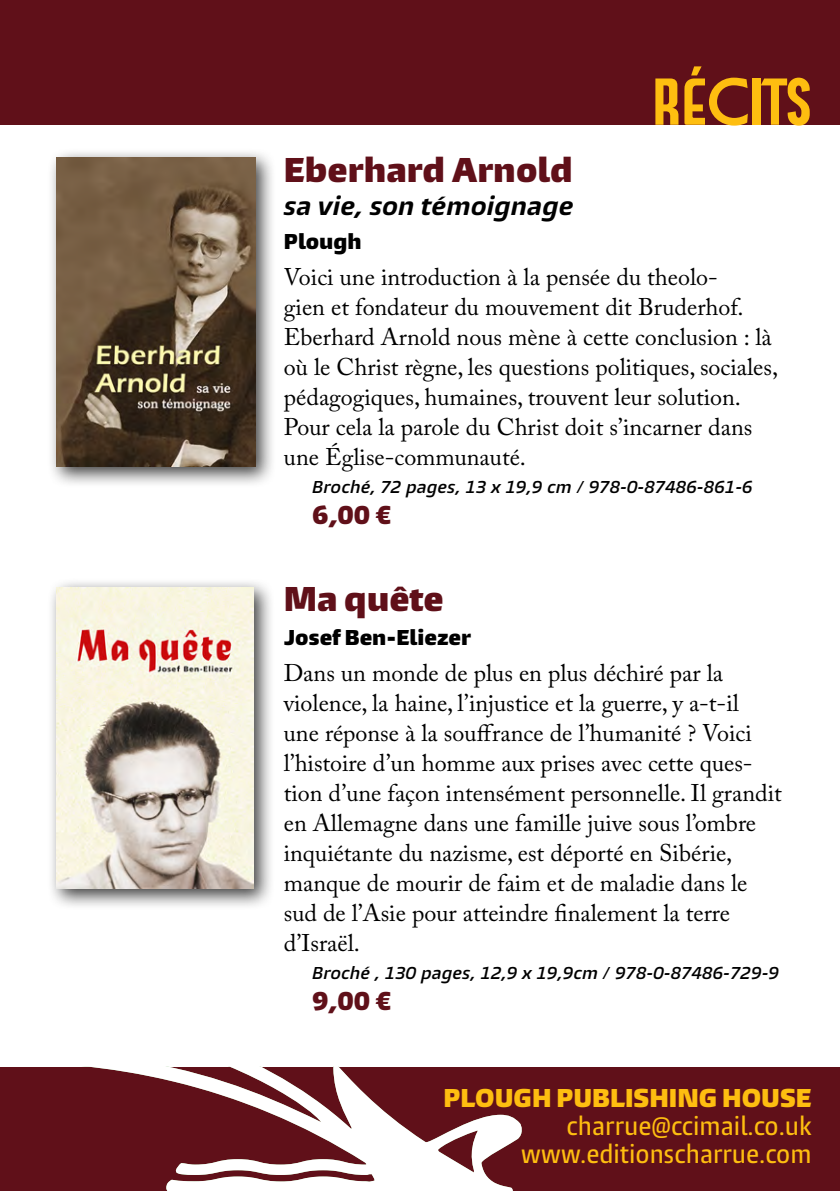
<style>
.page{position:relative;width:840px;height:1191px;background:#fff}
.page>*{position:absolute;margin:0;border:0;box-sizing:border-box;transform-origin:0 0}
.t1{font:62px "Tw Cen Poster MT Std";letter-spacing:-.02em;color:#febe10}
.t2{font:900 32px "Burlingame Pro";color:#601019}
.t3{font:24px/30px "Adobe Caslon Pro";color:#000}
.t4{font:500 condensed 24px/28px "Burlingame Pro";color:#febe10;text-align:right}
.t5{font:900 24px "Burlingame Pro";color:#febe10}
.t6{font:italic 700 24px "Burlingame Pro";color:#000}
.t7{font:900 24px "Burlingame Pro";color:#601019}
.t8{font:900 20px "Burlingame Pro";color:#000}
.t9{font:italic 600 16px "Burlingame Pro";color:#000}
</style>
<div class="page">
<div style="left:0;top:1066px;width:839px;height:125px;background:#601019"></div>
<div style="left:0;top:0;width:839px;height:125px;background:#601019"></div>
<svg style="left:0;top:1066px;width:521px;height:125px"></svg>
<div style="left:47px;top:148px;width:230px;height:340px;background:#000;opacity:.75"></div>
<img style="left:57px;top:157px;width:198px;height:309px">
<div style="left:47px;top:578px;width:228px;height:332px;background:#000;opacity:.75"></div>
<img style="left:57px;top:587px;width:197px;height:302px">
<h1 class="t1" style="left:651px;top:63px;width:162px">RÉCITS</h1>
<h2 class="t2" style="left:284px;top:149px;width:290px">Eberhard Arnold</h2>
<p class="t6" style="left:284px;top:191px;width:291px">sa vie, son témoignage</p>
<p class="t8" style="left:284px;top:229px;width:79px">Plough</p>
<p class="t3" style="left:284px;top:261px;width:495px">Voici une introduction à la pensée du theolo-<br>gien et fondateur du mouvement dit Bruderhof.<br>Eberhard Arnold nous mène à cette conclusion : là où le Christ règne, les questions politiques, sociales, pédagogiques, humaines, trouvent leur solution.<br>Pour cela la parole du Christ doit s’incarner dans une Église-communauté.</p>
<p class="t9" style="left:312px;top:476px;width:441px">Broché, 72 pages, 13 x 19,9 cm / 978-0-87486-861-6</p>
<p class="t7" style="left:312px;top:500px;width:81px">6,00 €</p>
<h2 class="t2" style="left:283px;top:579px;width:161px">Ma quête</h2>
<p class="t8" style="left:283px;top:625px;width:189px">Josef Ben-Eliezer</p>
<p class="t3" style="left:283px;top:657px;width:499px">Dans un monde de plus en plus déchiré par la violence, la haine, l’injustice et la guerre, y a-t-il<br>une réponse à la souffrance de l’humanité ? Voici l’histoire d’un homme aux prises avec cette ques&shy;tion d’une façon intensément personnelle. Il grandit en Allemagne dans une famille juive sous l’ombre inquiétante du nazisme, est déporté en Sibérie, manque de mourir de faim et de maladie dans le sud de l’Asie pour atteindre finalement la terre d’Israël.</p>
<p class="t9" style="left:312px;top:962px;width:468px">Broché , 130 pages, 12,9 x 19,9cm / 978-0-87486-729-9</p>
<p class="t7" style="left:312px;top:986px;width:81px">9,00 €</p>
<p class="t5" style="left:443px;top:1082px;width:369px">PLOUGH PUBLISHING HOUSE</p>
<p class="t4" style="left:521px;top:1112px;width:291px">charrue@ccimail.co.uk www.editionscharrue.com</p>
</div>
